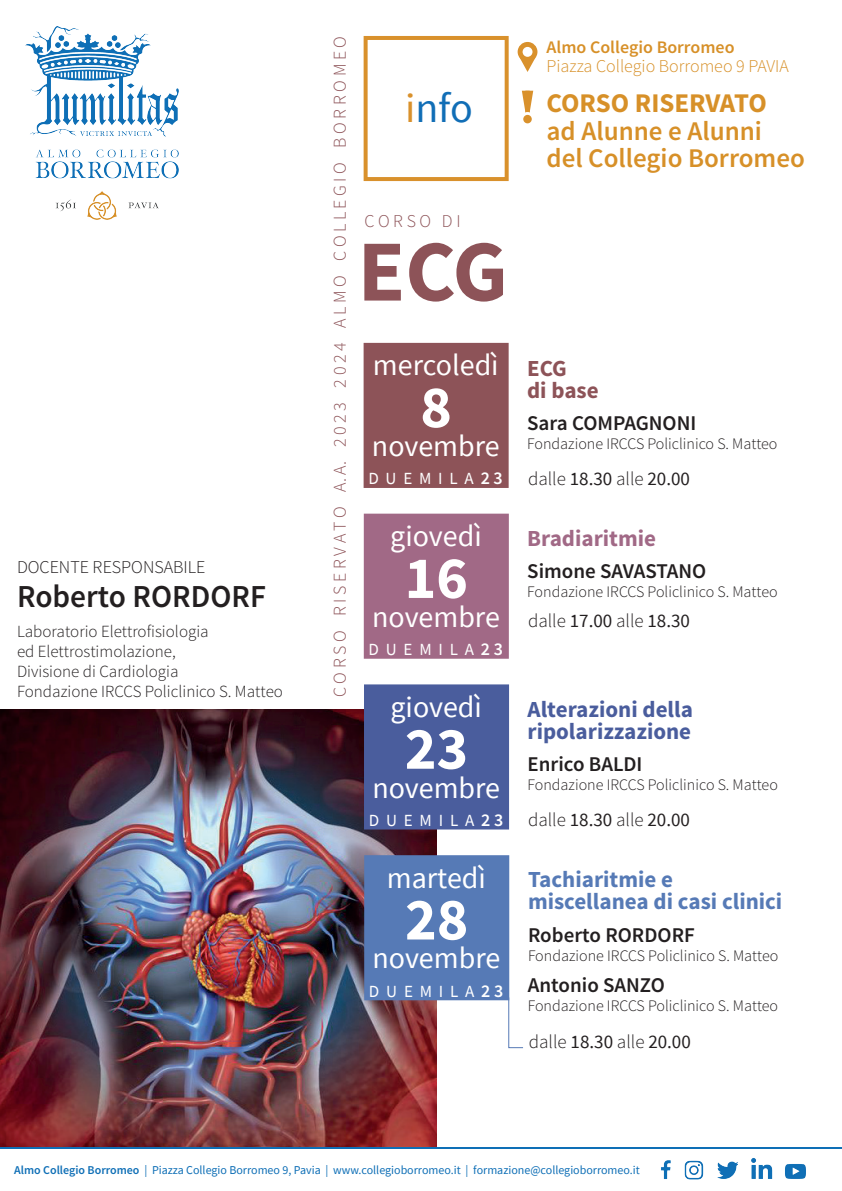
<style>
.page{position:relative;width:842px;height:1191px;background:#fff}
.page>*{position:absolute;margin:0;border:0;box-sizing:border-box;transform-origin:0 0}
.t1{font:700 87px "Source Sans Pro";color:#8d5358}
.t2{font:700 60px "Source Sans Pro";color:#fff}
.t3{font:42px "Source Sans Pro";color:#116eb6}
.t4{font:600 32px "Source Sans Pro";color:#231f20}
.t5{font:30px "Source Sans Pro";color:#fff}
.t6{font:600 27px/27px "Source Sans Pro";color:#d79028}
.t7{font:700 27px "Source Sans Pro";letter-spacing:-.005em;color:#d79028}
.t8{font:700 23px/22px "Source Sans Pro";color:#567ab6}
.t9{font:700 23px/22px "Source Sans Pro";color:#4a5d9d}
.t10{font:700 23px "Source Sans Pro";color:#a16986}
.t11{font:700 23px/22px "Source Sans Pro";color:#8d5358}
.t12{font:600 21px "Source Sans Pro";color:#231f20}
.t13{font:19px "Source Sans Pro";color:#231f20}
.t14{font:300 18px "Source Sans Pro";color:#8d5358}
.t15{font:300 18px "Source Sans Pro";color:#d79028}
.t16{font:300 18px "Source Sans Pro";color:#231f20}
.t17{font:600 17.6px "Source Sans Pro";color:#d79028}
.t18{font:300 17px/20px "Source Sans Pro";color:#231f20}
.t19{font:17px "Source Sans Pro";color:#fff}
.t20{font:300 16px "Source Sans Pro";color:#231f20}
.t21{font:12px "Source Sans Pro";color:#0f6fb6}
.s1{color:#d9912c}
.s2{font-weight:600;font-size:18px}
.s3{font-weight:300}
.s4{font-weight:600}
</style>
<div class="page">
<img style="left:0;top:710px;width:437px;height:436px">
<hr style="left:0;top:1146px;width:842px;height:2px;background:#0e6fb6">
<img style="left:661px;top:1160px;width:10px;height:19px">
<img style="left:684px;top:1160px;width:20px;height:20px">
<img style="left:717px;top:1161px;width:21px;height:18px">
<img style="left:751px;top:1158px;width:22px;height:21px">
<img style="left:785px;top:1164px;width:21px;height:15px">
<div style="left:364px;top:343px;width:145px;height:145px;background:#8d5358"></div>
<div style="left:364px;top:36px;width:145px;height:145px;background:#fff;border:4px solid #d9912c"></div>
<div style="left:364px;top:513px;width:145px;height:145px;background:#a16986;border:4px solid #a16986"></div>
<div style="left:364px;top:684px;width:145px;height:145px;background:#4a5d9d"></div>
<div style="left:364px;top:855px;width:145px;height:145px;background:#567ab6;border:4px solid #567ab6"></div>
<img style="left:26px;top:26px;width:152px;height:193px">
<svg style="left:518px;top:42px;width:19px;height:20px"></svg>
<svg style="left:520px;top:58px;width:15px;height:14px"></svg>
<div style="left:523px;top:47px;width:9px;height:10px;background:#fff;border-radius:50%"></div>
<svg style="left:522px;top:91px;width:11px;height:21px"></svg>
<div style="left:523px;top:115px;width:9px;height:8px;background:#d9912c;border-radius:50%"></div>
<svg style="left:508px;top:996px;width:15px;height:52px"></svg>
<p class="t16" style="left:17px;top:556px;width:190px">DOCENTE RESPONSABILE</p>
<h3 class="t4" style="left:17px;top:576px;width:251px">Roberto RORDORF</h3>
<p class="t18" style="left:17px;top:621px;width:268px">Laboratorio Elettrofisiologia<br>ed Elettrostimolazione,<br>Divisione di Cardiologia<br>Fondazione IRCCS Policlinico S. Matteo</p>
<p class="t14" style="left:329px;top:697px;width:663px;rotate:-90deg">C O R S O R I S E R V A T O A. A. 2 0 2 3 2 0 2 4 A L M O C O L L E G I O B O R R O M E O</p>
<h3 class="t3" style="left:405px;top:81px;width:69px"><span class="s1">i</span>nfo</h3>
<p class="t14" style="left:364px;top:210px;width:98px">C O R S O D I</p>
<h1 class="t1" style="left:358px;top:216px;width:152px">ECG</h1>
<h3 class="t5" style="left:373px;top:346px;width:127px">mercoledì</h3>
<h2 class="t2" style="left:420px;top:369px;width:33px">8</h2>
<h3 class="t5" style="left:372px;top:427px;width:129px">novembre</h3>
<p class="t19" style="left:368px;top:468px;width:136px">D U E M I L A <span class="s2">2 3</span></p>
<h3 class="t5" style="left:390px;top:517px;width:93px">giovedì</h3>
<h2 class="t2" style="left:405px;top:539px;width:65px">16</h2>
<h3 class="t5" style="left:372px;top:597px;width:129px">novembre</h3>
<p class="t19" style="left:369px;top:638px;width:136px">D U E M I L A <span class="s2">2 3</span></p>
<h3 class="t5" style="left:390px;top:688px;width:93px">giovedì</h3>
<h2 class="t2" style="left:405px;top:710px;width:65px">23</h2>
<h3 class="t5" style="left:372px;top:768px;width:129px">novembre</h3>
<p class="t19" style="left:369px;top:809px;width:136px">D U E M I L A <span class="s2">2 3</span></p>
<h3 class="t5" style="left:387px;top:858px;width:101px">martedì</h3>
<h2 class="t2" style="left:405px;top:881px;width:65px">28</h2>
<h3 class="t5" style="left:373px;top:939px;width:129px">novembre</h3>
<p class="t19" style="left:369px;top:980px;width:136px">D U E M I L A <span class="s2">2 3</span></p>
<p class="t17" style="left:546px;top:36px;width:190px">Almo Collegio Borromeo</p>
<p class="t15" style="left:546px;top:55px;width:244px">Piazza Collegio Borromeo 9 PAVIA</p>
<h3 class="t7" style="left:546px;top:86px;width:222px">CORSO RISERVATO</h3>
<h3 class="t6" style="left:546px;top:119px;width:260px">ad Alunne e Alunni del Collegio Borromeo</h3>
<h3 class="t11" style="left:527px;top:358px;width:73px">ECG<br>di base</h3>
<h3 class="t12" style="left:527px;top:410px;width:171px">Sara COMPAGNONI</h3>
<p class="t20" style="left:527px;top:434px;width:252px">Fondazione IRCCS Policlinico S. Matteo</p>
<p class="t13" style="left:528px;top:466px;width:164px"><span class="s3">dalle</span> 18.30 <span class="s3">alle</span> 20.00</p>
<h3 class="t10" style="left:527px;top:524px;width:130px">Bradiaritmie</h3>
<h3 class="t12" style="left:527px;top:558px;width:181px">Simone SAVASTANO</h3>
<p class="t20" style="left:527px;top:582px;width:252px">Fondazione IRCCS Policlinico S. Matteo</p>
<p class="t13" style="left:528px;top:608px;width:164px"><span class="s3">dalle</span> 17.00 <span class="s3">alle</span> 18.30</p>
<h3 class="t9" style="left:527px;top:698px;width:167px">Alterazioni della ripolarizzazione</h3>
<h3 class="t12" style="left:527px;top:751px;width:116px">Enrico BALDI</h3>
<p class="t20" style="left:527px;top:775px;width:252px">Fondazione IRCCS Policlinico S. Matteo</p>
<p class="t13" style="left:528px;top:808px;width:164px"><span class="s3">dalle</span> 18.30 <span class="s3">alle</span> 20.00</p>
<h3 class="t8" style="left:528px;top:869px;width:256px">Tachiaritmie e miscellanea di casi clinici</h3>
<h3 class="t12" style="left:528px;top:921px;width:168px">Roberto RORDORF</h3>
<p class="t20" style="left:528px;top:946px;width:252px">Fondazione IRCCS Policlinico S. Matteo</p>
<h3 class="t12" style="left:528px;top:972px;width:139px">Antonio SANZO</h3>
<p class="t20" style="left:528px;top:996px;width:252px">Fondazione IRCCS Policlinico S. Matteo</p>
<p class="t13" style="left:529px;top:1029px;width:164px"><span class="s3">dalle</span> 18.30 <span class="s3">alle</span> 20.00</p>
<p class="t21" style="left:14px;top:1162px;width:627px"><span class="s4">Almo Collegio Borromeo</span> | Piazza Collegio Borromeo 9, Pavia | www.collegioborromeo.it | formazione@collegioborromeo.it</p>
</div>
